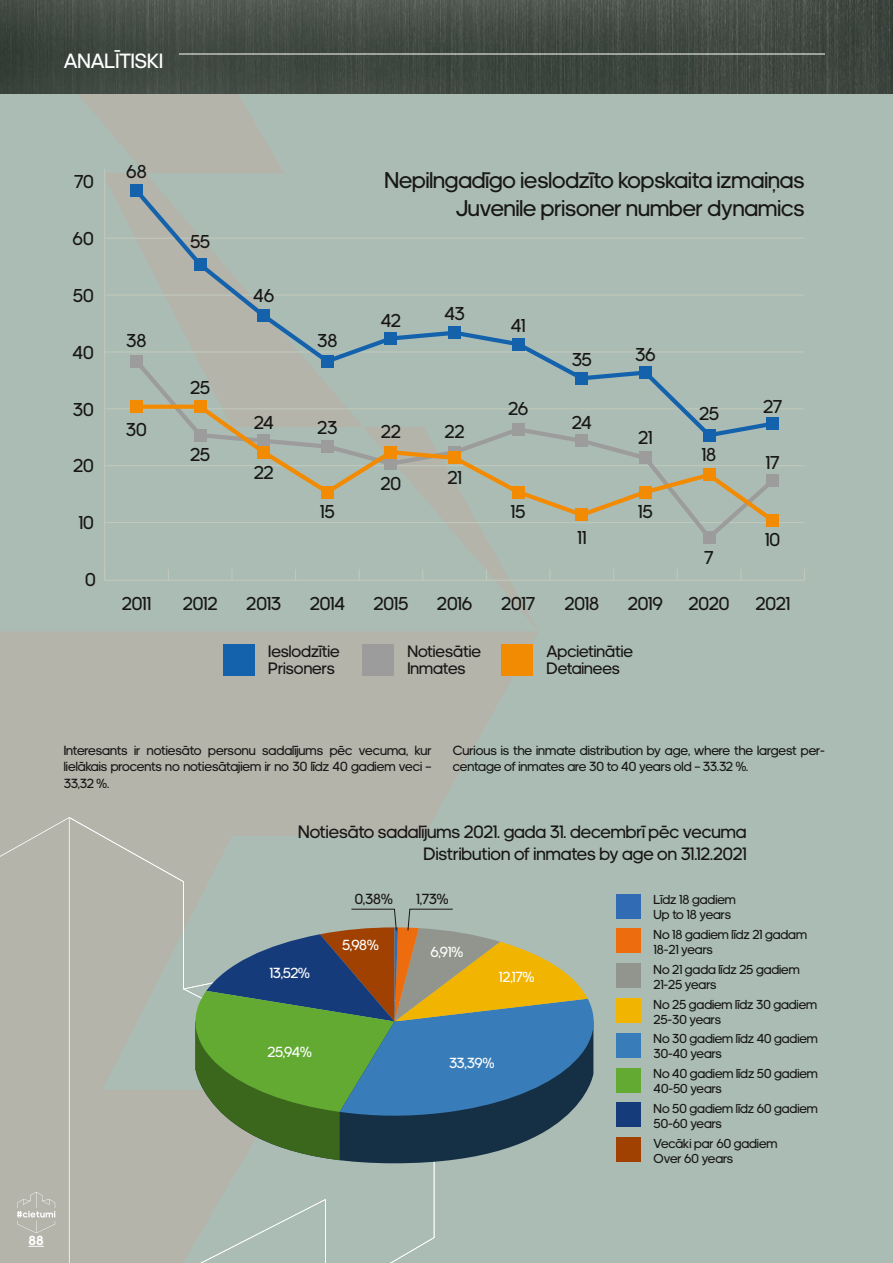
<style>
.page{position:relative;width:893px;height:1263px;background:#abbcb5}
.page>*{position:absolute;margin:0;border:0;box-sizing:border-box;transform-origin:0 0}
.t1{font:23.25px/27.9px "adineue PRO";color:#181716;text-align:right}
.t2{font:21px "adineue PRO";color:#fff}
.t3{font:19.05px "adineue PRO";color:#181716}
.t4{font:18.3px/21.9px "adineue PRO";color:#181716;text-align:right}
.t5{font:16.95px/17px "adineue PRO";color:#181716}
.t6{font:14.85px "adineue PRO";letter-spacing:-.02em;color:#fff}
.t7{font:14.85px "adineue PRO";color:#181716}
.t8{font:13.5px/16.2px "adineue PRO";color:#181716;text-align:justify}
.t9{font:700 13.5px "adineue PRO";color:#fff}
.t10{font:13.2px/14.9px "adineue PRO";color:#181716}
</style>
<div class="page">
<svg style="left:69px;top:817px;width:365px;height:446px;fill:#b5b4ab"></svg>
<svg style="left:0;top:0;width:893px;height:94px;background:#424b44"></svg>
<hr style="left:105px;top:522px;width:699px;height:1px;background:#c2c9ba">
<hr style="left:105px;top:465px;width:699px;height:1px;background:#c2c9ba">
<hr style="left:105px;top:408px;width:699px;height:1px;background:#c2c9ba">
<hr style="left:105px;top:351px;width:699px;height:1px;background:#c2c9ba">
<hr style="left:105px;top:295px;width:699px;height:1px;background:#c2c9ba">
<hr style="left:105px;top:238px;width:699px;height:1px;background:#c2c9ba">
<hr style="left:105px;top:580px;width:699px;height:1px;background:#c2c9ba">
<svg style="left:549px;top:569px;width:2px;height:11px"></svg>
<hr style="left:104px;top:169px;width:1px;height:411px;background:#c2c9ba">
<div style="left:223px;top:645px;width:31px;height:31px;background:#1461ac"></div>
<div style="left:362px;top:645px;width:31px;height:31px;background:#9c9c9d"></div>
<div style="left:501px;top:645px;width:32px;height:31px;background:#f28b02"></div>
<svg style="left:131px;top:195px;width:648px;height:348px"></svg>
<div style="left:130px;top:355px;width:13px;height:13px;background:#9c9c9d"></div>
<div style="left:194px;top:429px;width:12px;height:12px;background:#9c9c9d"></div>
<div style="left:257px;top:434px;width:13px;height:13px;background:#9c9c9d"></div>
<div style="left:321px;top:440px;width:13px;height:13px;background:#9c9c9d"></div>
<div style="left:385px;top:457px;width:12px;height:13px;background:#9c9c9d"></div>
<svg style="left:448px;top:446px;width:13px;height:6px"></svg>
<div style="left:512px;top:423px;width:13px;height:13px;background:#9c9c9d"></div>
<div style="left:575px;top:434px;width:13px;height:13px;background:#9c9c9d"></div>
<div style="left:639px;top:452px;width:13px;height:12px;background:#9c9c9d"></div>
<div style="left:703px;top:531px;width:12px;height:13px;background:#9c9c9d"></div>
<div style="left:766px;top:474px;width:13px;height:13px;background:#9c9c9d"></div>
<div style="left:130px;top:400px;width:13px;height:13px;background:#f28b02"></div>
<div style="left:194px;top:400px;width:12px;height:13px;background:#f28b02"></div>
<div style="left:257px;top:446px;width:13px;height:12px;background:#f28b02"></div>
<div style="left:321px;top:486px;width:13px;height:12px;background:#f28b02"></div>
<div style="left:385px;top:446px;width:12px;height:12px;background:#f28b02"></div>
<div style="left:448px;top:452px;width:13px;height:12px;background:#f28b02"></div>
<div style="left:512px;top:486px;width:13px;height:12px;background:#f28b02"></div>
<div style="left:575px;top:508px;width:13px;height:13px;background:#f28b02"></div>
<div style="left:639px;top:486px;width:13px;height:12px;background:#f28b02"></div>
<div style="left:703px;top:469px;width:12px;height:12px;background:#f28b02"></div>
<div style="left:766px;top:514px;width:13px;height:13px;background:#f28b02"></div>
<div style="left:130px;top:184px;width:13px;height:13px;background:#1461ac"></div>
<div style="left:194px;top:258px;width:12px;height:13px;background:#1461ac"></div>
<div style="left:257px;top:309px;width:13px;height:13px;background:#1461ac"></div>
<div style="left:321px;top:355px;width:13px;height:13px;background:#1461ac"></div>
<div style="left:385px;top:332px;width:12px;height:13px;background:#1461ac"></div>
<div style="left:448px;top:326px;width:13px;height:13px;background:#1461ac"></div>
<div style="left:512px;top:338px;width:13px;height:12px;background:#1461ac"></div>
<div style="left:575px;top:372px;width:13px;height:13px;background:#1461ac"></div>
<div style="left:639px;top:366px;width:13px;height:13px;background:#1461ac"></div>
<div style="left:703px;top:429px;width:12px;height:12px;background:#1461ac"></div>
<div style="left:766px;top:417px;width:13px;height:13px;background:#1461ac"></div>
<svg style="left:195px;top:1160px;width:256px;height:3px"></svg>
<div style="left:616px;top:894px;width:25px;height:24px;background:#316bb3"></div>
<div style="left:616px;top:928px;width:25px;height:25px;background:#ed6c0d"></div>
<div style="left:616px;top:963px;width:25px;height:25px;background:#91958d"></div>
<div style="left:616px;top:998px;width:25px;height:25px;background:#f1b401"></div>
<div style="left:616px;top:1033px;width:25px;height:25px;background:#387db9"></div>
<div style="left:616px;top:1068px;width:25px;height:24px;background:#62aa31"></div>
<div style="left:616px;top:1102px;width:25px;height:25px;background:#163b7b"></div>
<div style="left:616px;top:1137px;width:25px;height:25px;background:#a04101"></div>
<svg style="left:173px;top:908px;width:421px;height:252px"></svg>
<svg style="left:17px;top:1192px;width:38px;height:41px"></svg>
<svg style="left:29px;top:1246px;width:15px;height:1px"></svg>
<hr style="left:179px;top:54px;width:646px;height:1px;background:#fff">
<h2 class="t2" style="left:64px;top:49px;width:101px">ANALĪTISKI</h2>
<h3 class="t3" style="left:74px;top:171px;width:21px">70</h3>
<h3 class="t3" style="left:126px;top:160px;width:22px">68</h3>
<h1 class="t1" style="left:384px;top:166px;width:422px">Nepilngadīgo ieslodzīto kopskaita izmaiņas<br>Juvenile prisoner number dynamics</h1>
<h3 class="t3" style="left:73px;top:227px;width:23px">60</h3>
<h3 class="t3" style="left:190px;top:231px;width:22px">55</h3>
<h3 class="t3" style="left:73px;top:284px;width:22px">50</h3>
<h3 class="t3" style="left:253px;top:284px;width:23px">46</h3>
<h3 class="t3" style="left:73px;top:341px;width:23px">40</h3>
<h3 class="t3" style="left:126px;top:330px;width:22px">38</h3>
<h3 class="t3" style="left:317px;top:330px;width:22px">38</h3>
<h3 class="t3" style="left:381px;top:310px;width:22px">42</h3>
<h3 class="t3" style="left:444px;top:303px;width:22px">43</h3>
<h3 class="t3" style="left:511px;top:315px;width:16px">41</h3>
<h3 class="t3" style="left:572px;top:349px;width:22px">35</h3>
<h3 class="t3" style="left:635px;top:344px;width:22px">36</h3>
<h3 class="t3" style="left:190px;top:377px;width:22px">25</h3>
<h3 class="t3" style="left:73px;top:398px;width:22px">30</h3>
<h3 class="t3" style="left:126px;top:418px;width:22px">30</h3>
<h3 class="t3" style="left:254px;top:411px;width:22px">24</h3>
<h3 class="t3" style="left:317px;top:416px;width:22px">23</h3>
<h3 class="t3" style="left:381px;top:420px;width:21px">22</h3>
<h3 class="t3" style="left:445px;top:420px;width:21px">22</h3>
<h3 class="t3" style="left:508px;top:397px;width:22px">26</h3>
<h3 class="t3" style="left:572px;top:411px;width:22px">24</h3>
<h3 class="t3" style="left:638px;top:426px;width:16px">21</h3>
<h3 class="t3" style="left:699px;top:403px;width:22px">25</h3>
<h3 class="t3" style="left:763px;top:395px;width:21px">27</h3>
<h3 class="t3" style="left:73px;top:455px;width:22px">20</h3>
<h3 class="t3" style="left:190px;top:444px;width:22px">25</h3>
<h3 class="t3" style="left:254px;top:461px;width:21px">22</h3>
<h3 class="t3" style="left:380px;top:473px;width:22px">20</h3>
<h3 class="t3" style="left:447px;top:466px;width:16px">21</h3>
<h3 class="t3" style="left:702px;top:444px;width:16px">18</h3>
<h3 class="t3" style="left:766px;top:451px;width:16px">17</h3>
<h3 class="t3" style="left:78px;top:512px;width:17px">10</h3>
<h3 class="t3" style="left:320px;top:500px;width:16px">15</h3>
<h3 class="t3" style="left:511px;top:500px;width:16px">15</h3>
<h3 class="t3" style="left:577px;top:526px;width:11px">11</h3>
<h3 class="t3" style="left:638px;top:500px;width:16px">15</h3>
<h3 class="t3" style="left:765px;top:528px;width:17px">10</h3>
<h3 class="t3" style="left:704px;top:547px;width:11px">7</h3>
<h3 class="t3" style="left:85px;top:569px;width:12px">0</h3>
<h3 class="t3" style="left:122px;top:592px;width:31px">2011</h3>
<h3 class="t3" style="left:183px;top:592px;width:36px">2012</h3>
<h3 class="t3" style="left:246px;top:592px;width:36px">2013</h3>
<h3 class="t3" style="left:310px;top:592px;width:37px">2014</h3>
<h3 class="t3" style="left:373px;top:592px;width:37px">2015</h3>
<h3 class="t3" style="left:437px;top:592px;width:37px">2016</h3>
<h3 class="t3" style="left:501px;top:592px;width:36px">2017</h3>
<h3 class="t3" style="left:564px;top:592px;width:36px">2018</h3>
<h3 class="t3" style="left:628px;top:592px;width:37px">2019</h3>
<h3 class="t3" style="left:688px;top:592px;width:43px">2020</h3>
<h3 class="t3" style="left:755px;top:592px;width:36px">2021</h3>
<p class="t5" style="left:268px;top:642px;width:73px">Ieslodzītie<br>Prisoners</p>
<p class="t5" style="left:407px;top:642px;width:75px">Notiesātie<br>Inmates</p>
<p class="t5" style="left:546px;top:642px;width:88px">Apcietinātie<br>Detainees</p>
<p class="t8" style="left:64px;top:742px;width:369px">Interesants ir notiesāto personu sadalījums pēc vecuma, kur lielākais procents no notiesātajiem ir no 30 līdz 40 gadiem veci – 33,32 %.</p>
<p class="t8" style="left:453px;top:742px;width:374px">Curious is the inmate distribution by age, where the largest per&shy;centage of inmates are 30 to 40 years old – 33.32 %.</p>
<h3 class="t4" style="left:298px;top:821px;width:450px">Notiesāto sadalījums 2021. gada 31. decembrī pēc vecuma<br>Distribution of inmates by age on 31.12.2021</h3>
<p class="t6" style="left:269px;top:964px;width:42px">13,52%</p>
<p class="t6" style="left:267px;top:1043px;width:46px">25,94%</p>
<p class="t7" style="left:355px;top:891px;width:39px">0,38%</p>
<p class="t7" style="left:416px;top:891px;width:34px">1,73%</p>
<p class="t6" style="left:342px;top:936px;width:38px">5,98%</p>
<p class="t6" style="left:430px;top:944px;width:34px">6,91%</p>
<p class="t6" style="left:499px;top:968px;width:37px">12,17%</p>
<p class="t6" style="left:449px;top:1054px;width:47px">33,39%</p>
<p class="t10" style="left:654px;top:892px;width:84px">Līdz 18 gadiem<br>Up to 18 years</p>
<p class="t10" style="left:654px;top:927px;width:155px">No 18 gadiem līdz 21 gadam<br>18-21 years</p>
<p class="t10" style="left:654px;top:962px;width:148px">No 21 gada līdz 25 gadiem<br>21-25 years</p>
<p class="t10" style="left:654px;top:996px;width:165px">No 25 gadiem līdz 30 gadiem<br>25-30 years</p>
<p class="t10" style="left:654px;top:1031px;width:166px">No 30 gadiem līdz 40 gadiem<br>30-40 years</p>
<p class="t10" style="left:654px;top:1066px;width:166px">No 40 gadiem līdz 50 gadiem<br>40-50 years</p>
<p class="t10" style="left:654px;top:1101px;width:166px">No 50 gadiem līdz 60 gadiem<br>50-60 years</p>
<p class="t10" style="left:654px;top:1136px;width:125px">Vecāki par 60 gadiem<br>Over 60 years</p>
<p class="t9" style="left:29px;top:1232px;width:17px">88</p>
</div>
